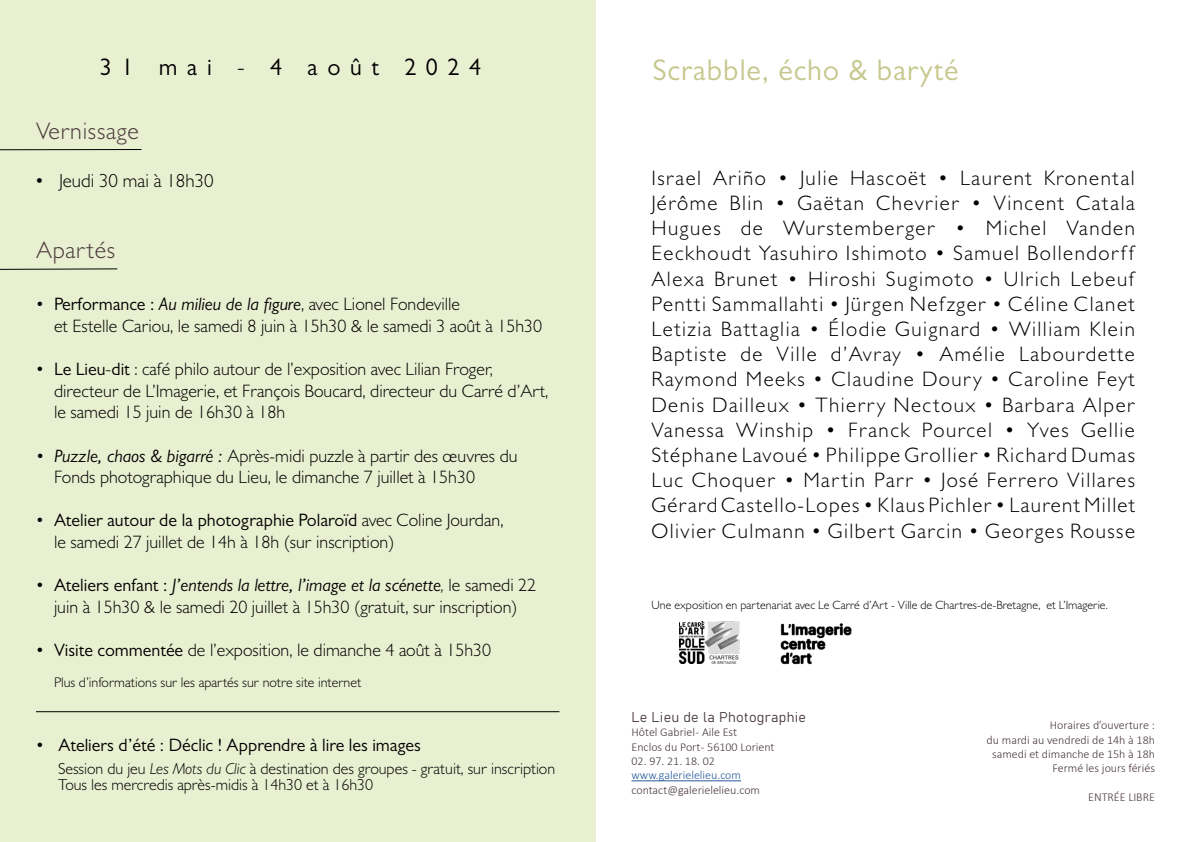
<style>
.page{position:relative;width:1191px;height:842px;background:#fff}
.page>*{position:absolute;margin:0;border:0;box-sizing:border-box;transform-origin:0 0}
.t1{font:30px "Gill Sans";letter-spacing:.03em;color:#c6c88d}
.t2{font:300 24px "Gill Sans";letter-spacing:.03em;color:#49393a}
.t3{font:24px "Gill Sans";letter-spacing:.4em;color:#000}
.t4{font:300 21px/25.2px "Gill Sans";letter-spacing:.07em;color:#000;text-align:justify}
.t5{font:300 19px "Gill Sans";color:#000}
.t6{font:300 18px/21.6px "Gill Sans";color:#000}
.t7{font:18px "Gill Sans";color:#000}
.t8{font:300 16px/16.2px "Gill Sans";color:#000}
.t9{font:300 14px "Gill Sans";color:#000}
.t10{font:14px "Bahnschrift";letter-spacing:.02em;color:#49393a}
.t11{font:300 12px/14.4px "Calibri";color:#49393a}
.t12{font:300 12px "Gill Sans";color:#000}
.t13{font:300 12px "Calibri";color:#275b9b}
.s1{font-weight:400}
.s2{font-weight:400;font-style:italic}
.s3{font-style:italic}
</style>
<div class="page">
<div style="left:0;top:0;width:595px;height:842px;background:#e9f0d1"></div>
<hr style="left:631px;top:780px;width:110px;height:1px;background:#275b9b">
<hr style="left:0;top:149px;width:141px;height:1px;background:#000">
<svg style="left:0;top:268px;width:118px;height:2px"></svg>
<hr style="left:36px;top:711px;width:523px;height:1px;background:#000">
<img style="left:780px;top:623px;width:72px;height:42px">
<img style="left:679px;top:621px;width:60px;height:42px">
<h2 class="t3" style="left:100px;top:53px;width:383px">31 mai - 4 août 2024</h2>
<h2 class="t2" style="left:36px;top:116px;width:104px">Vernissage</h2>
<h1 class="t1" style="left:653px;top:53px;width:307px">Scrabble, écho &amp; baryté</h1>
<p class="t5" style="left:36px;top:169px;width:179px"><span class="s1">•</span> Jeudi 30 mai à 18h30</p>
<p class="t4" style="left:651px;top:165px;width:485px">Israel Ariño • Julie Hascoët • Laurent Kronental Jérôme Blin • Gaëtan Chevrier • Vincent Catala Hugues de Wurstemberger • Michel Vanden Eeckhoudt Yasuhiro Ishimoto • Samuel Bollendorff Alexa Brunet • Hiroshi Sugimoto • Ulrich Lebeuf Pentti Sammallahti • Jürgen Nefzger • Céline Clanet Letizia Battaglia • Élodie Guignard • William Klein Baptiste de Ville d’Avray • Amélie Labourdette Raymond Meeks • Claudine Doury • Caroline Feyt Denis Dailleux • Thierry Nectoux • Barbara Alper Vanessa Winship • Franck Pourcel • Yves Gellie Stéphane Lavoué • Philippe Grollier • Richard Dumas Luc Choquer • Martin Parr • José Ferrero Villares Gérard Castello-Lopes • Klaus Pichler • Laurent Millet Olivier Culmann • Gilbert Garcin • Georges Rousse</p>
<h2 class="t2" style="left:36px;top:236px;width:81px">Apartés</h2>
<p class="t6" style="left:54px;top:293px;width:490px;text-indent:-18px"><span class="s1">• Performance :</span> <span class="s2">Au milieu de la figure</span>, avec Lionel Fondeville<br>et Estelle Cariou, le samedi 8 juin à 15h30 &amp; le samedi 3 août à 15h30</p>
<p class="t6" style="left:54px;top:358px;width:496px;text-indent:-18px"><span class="s1">• Le Lieu-dit</span> : café philo autour de l’exposition avec Lilian Froger, directeur de L’Imagerie, et François Boucard, directeur du Carré d’Art, le samedi 15 juin de 16h30 à 18h</p>
<p class="t6" style="left:54px;top:444px;width:465px;text-indent:-18px"><span class="s2">• Puzzle, chaos &amp; bigarré :</span> Après-midi puzzle à partir des œuvres du<br>Fonds photographique du Lieu, le dimanche 7 juillet à 15h30</p>
<p class="t6" style="left:54px;top:509px;width:451px;text-indent:-18px"><span class="s1">• Atelier autour de la photographie Polaroïd</span> avec Coline Jourdan, le samedi 27 juillet de 14h à 18h (sur inscription)</p>
<p class="t6" style="left:36px;top:574px;width:502px;text-align:center"><span class="s1">• Ateliers enfant :</span> <span class="s2">J’entends la lettre, l’image et la scénette</span><span class="s3">,</span> le samedi 22 juin à 15h30 &amp; le samedi 20 juillet à 15h30 (gratuit, sur inscription)</p>
<p class="t6" style="left:36px;top:639px;width:457px"><span class="s1">• Visite commentée</span> de l’exposition, le dimanche 4 août à 15h30</p>
<p class="t9" style="left:54px;top:673px;width:309px">Plus d’informations sur les apartés sur notre site internet</p>
<p class="t12" style="left:651px;top:597px;width:458px">Une exposition en partenariat avec Le Carré d’Art - Ville de Chartres-de-Bretagne, et L’Imagerie.</p>
<p class="t7" style="left:36px;top:735px;width:386px">• Ateliers d’été : Déclic ! Apprendre à lire les images</p>
<p class="t8" style="left:58px;top:760px;width:499px">Session du jeu <span class="s3">Les Mots du Clic</span> à destination des groupes - gratuit, sur inscription<br>Tous les mercredis après-midis à 14h30 et à 16h30</p>
<p class="t10" style="left:631px;top:706px;width:176px">Le Lieu de la Photographie</p>
<p class="t11" style="left:631px;top:725px;width:144px">Hôtel Gabriel - Aile Est<br>Enclos du Port - 56100 Lorient</p>
<p class="t11" style="left:631px;top:754px;width:85px">02. 97. 21. 18. 02</p>
<p class="t13" style="left:631px;top:768px;width:111px">www.galerielelieu.com</p>
<p class="t11" style="left:631px;top:782px;width:130px">contact@galerielelieu.com</p>
<p class="t11" style="left:986px;top:718px;width:170px;text-align:right">Horaires d’ouverture :<br>du mardi au vendredi de 14h à 18h samedi et dimanche de 15h à 18h<br>Fermé les jours fériés</p>
<p class="t11" style="left:1088px;top:790px;width:68px">ENTRÉE LIBRE</p>
</div>
